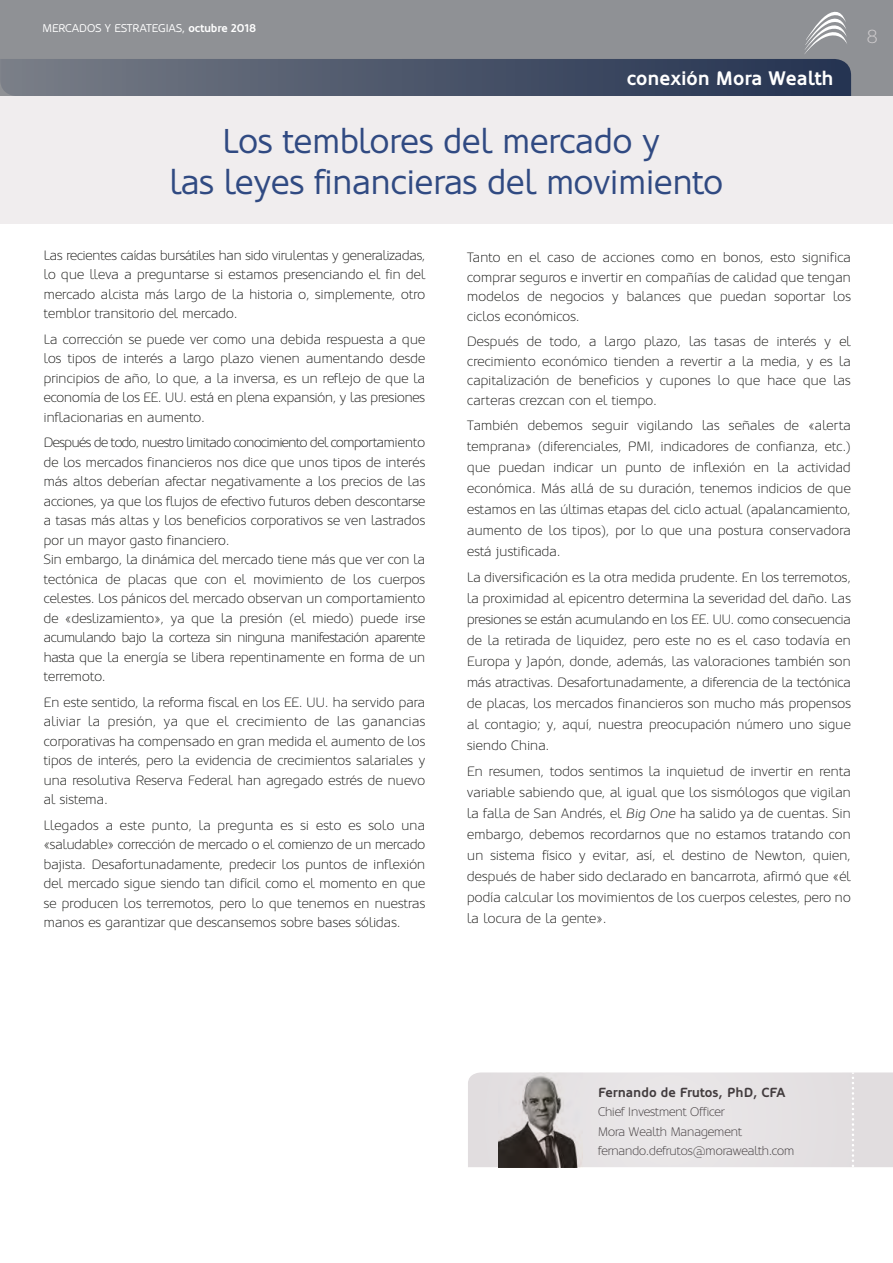
<style>
.page{position:relative;width:893px;height:1263px;background:#fff}
.page>*{position:absolute;margin:0;border:0;box-sizing:border-box;transform-origin:0 0}
.t1{font:34.35px/41.2px "Oblik";color:#304a82;text-align:center}
.t2{font:700 19.5px "Oblik";color:#fff}
.t3{font:300 18.75px "Oblik";color:#d0cdcf}
.t4{font:300 13.5px/19.5px "Oblik";letter-spacing:.015em;color:#1d1d1b;text-align:justify}
.t5{font:700 13.2px "Oblik";color:#423c3e}
.t6{font:300 12.3px/19px "Oblik";color:#423c3e}
.t7{font:11.25px "Oblik";color:#fff}
.s1{font-weight:700}
.s2{font-style:italic}
</style>
<div class="page">
<div style="left:0;top:0;width:893px;height:96px;background:#8f9195"></div>
<div style="left:0;top:96px;width:893px;height:128px;background:#f0edee"></div>
<svg style="left:468px;top:1072px;width:425px;height:95px"></svg>
<svg style="left:0;top:11px;width:851px;height:85px"></svg>
<p class="t7" style="left:43px;top:22px;width:215px">MERCADOS Y ESTRATEGIAS, <span class="s1">octubre 2018</span></p>
<h2 class="t2" style="left:627px;top:67px;width:208px">conexión Mora Wealth</h2>
<h1 class="t1" style="left:170px;top:121px;width:555px">Los temblores del mercado y<br>las leyes financieras del movimiento</h1>
<h3 class="t3" style="left:867px;top:26px;width:12px">8</h3>
<p class="t4" style="left:44px;top:245px;width:383px">Las recientes caídas bursátiles han sido virulentas y generalizadas, lo que lleva a preguntarse si estamos presenciando el fin del mercado alcista más largo de la historia o, simplemente, otro temblor transitorio del mercado.</p>
<p class="t4" style="left:44px;top:329px;width:383px">La corrección se puede ver como una debida respuesta a que los tipos de interés a largo plazo vienen aumentando desde principios de año, lo que, a la inversa, es un reflejo de que la economía de los EE. UU. está en plena expansión, y las presiones inflacionarias en aumento.</p>
<p class="t4" style="left:44px;top:433px;width:383px;text-align:left">Después de todo, nuestro limitado conocimiento del comportamiento de los mercados financieros nos dice que unos tipos de interés más altos deberían afectar negativamente a los precios de las acciones, ya que los flujos de efectivo futuros deben descontarse a tasas más altas y los beneficios corporativos se ven lastrados por un mayor gasto financiero.<br>Sin embargo, la dinámica del mercado tiene más que ver con la tectónica de placas que con el movimiento de los cuerpos celestes. Los pánicos del mercado observan un comportamiento de «deslizamiento», ya que la presión (el miedo) puede irse acumulando bajo la corteza sin ninguna manifestación aparente hasta que la energía se libera repentinamente en forma de un terremoto.</p>
<p class="t4" style="left:44px;top:692px;width:383px">En este sentido, la reforma fiscal en los EE. UU. ha servido para aliviar la presión, ya que el crecimiento de las ganancias corporativas ha compensado en gran medida el aumento de los tipos de interés, pero la evidencia de crecimientos salariales y una resolutiva Reserva Federal han agregado estrés de nuevo al sistema.</p>
<p class="t4" style="left:44px;top:815px;width:383px">Llegados a este punto, la pregunta es si esto es solo una «saludable» corrección de mercado o el comienzo de un mercado bajista. Desafortunadamente, predecir los puntos de inflexión del mercado sigue siendo tan difícil como el momento en que se producen los terremotos, pero lo que tenemos en nuestras manos es garantizar que descansemos sobre bases sólidas.</p>
<p class="t4" style="left:467px;top:248px;width:385px">Tanto en el caso de acciones como en bonos, esto significa comprar seguros e invertir en compañías de calidad que tengan modelos de negocios y balances que puedan soportar los ciclos económicos.</p>
<p class="t4" style="left:467px;top:332px;width:385px">Después de todo, a largo plazo, las tasas de interés y el crecimiento económico tienden a revertir a la media, y es la capitalización de beneficios y cupones lo que hace que las carteras crezcan con el tiempo.</p>
<p class="t4" style="left:467px;top:415px;width:385px;line-height:21px">También debemos seguir vigilando las señales de «alerta temprana» (diferenciales, PMI, indicadores de confianza, etc.) que puedan indicar un punto de inflexión en la actividad económica. Más allá de su duración, tenemos indicios de que estamos en las últimas etapas del ciclo actual (apalancamiento, aumento de los tipos), por lo que una postura conservadora está justificada.</p>
<p class="t4" style="left:467px;top:567px;width:385px;line-height:21px">La diversificación es la otra medida prudente. En los terremotos, la proximidad al epicentro determina la severidad del daño. Las presiones se están acumulando en los EE. UU. como consecuencia de la retirada de liquidez, pero este no es el caso todavía en Europa y Japón, donde, además, las valoraciones también son más atractivas. Desafortunadamente, a diferencia de la tectónica de placas, los mercados financieros son mucho más propensos al contagio; y, aquí, nuestra preocupación número uno sigue siendo China.</p>
<p class="t4" style="left:467px;top:761px;width:385px;line-height:21px">En resumen, todos sentimos la inquietud de invertir en renta variable sabiendo que, al igual que los sismólogos que vigilan la falla de San Andrés, el <span class="s2">Big One</span> ha salido ya de cuentas. Sin embargo, debemos recordarnos que no estamos tratando con un sistema físico y evitar, así, el destino de Newton, quien, después de haber sido declarado en bancarrota, afirmó que «él podía calcular los movimientos de los cuerpos celestes, pero no la locura de la gente».</p>
<p class="t5" style="left:598px;top:1085px;width:189px">Fernando de Frutos, PhD, CFA</p>
<p class="t6" style="left:598px;top:1103px;width:198px">Chief Investment Officer<br>Mora Wealth Management fernando.defrutos@morawealth.com</p>
</div>
